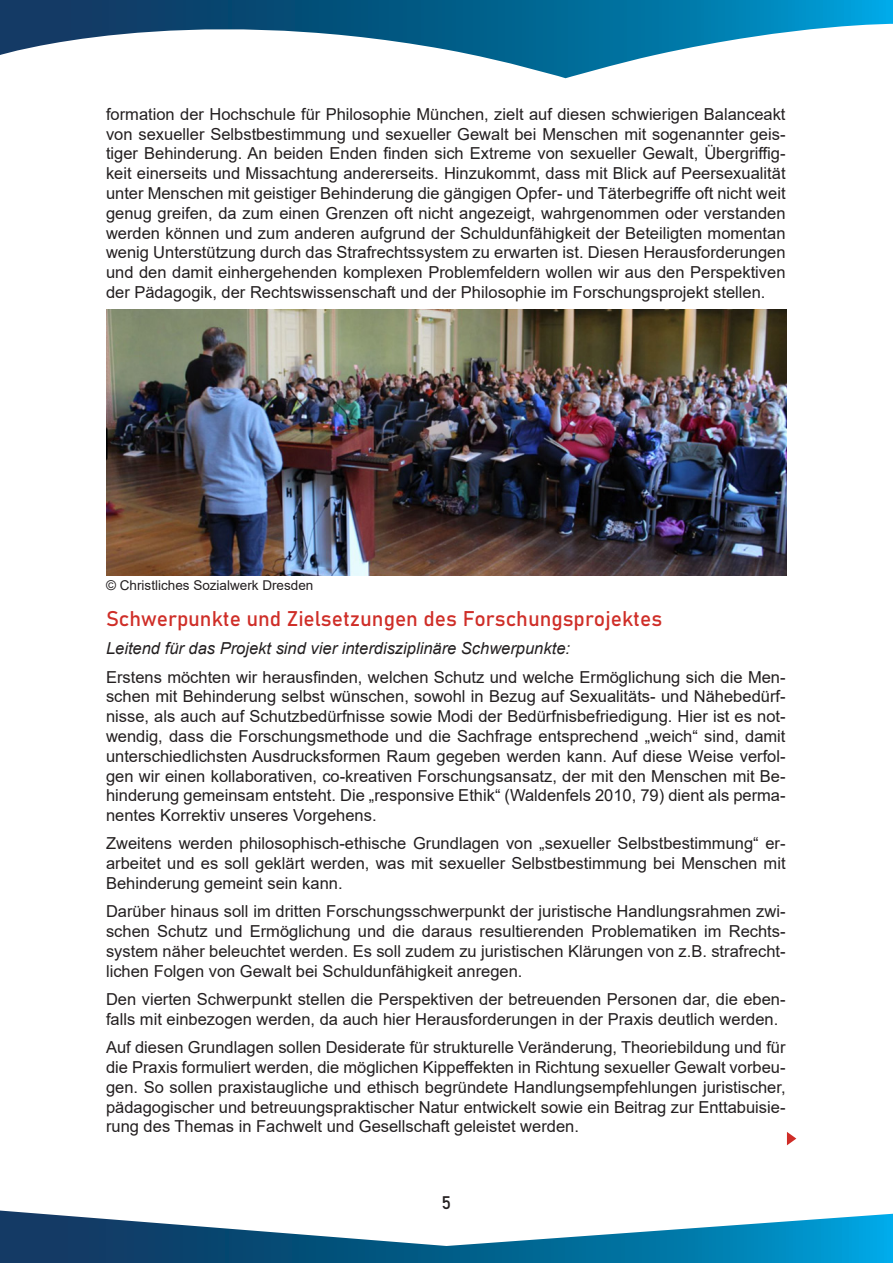
<style>
.page{position:relative;width:893px;height:1263px;background:#fff}
.page>*{position:absolute;margin:0;border:0;box-sizing:border-box;transform-origin:0 0}
.t1{font:21px "Bahnschrift";color:#cf2e28}
.t2{font:18px "Bahnschrift";color:#231f20}
.t3{font:16.5px/19.8px "Arial";color:#231f20;text-align:justify}
.t4{font:italic 16.5px "Arial";color:#231f20}
.t5{font:13.5px "Arial";color:#231f20}
</style>
<div class="page">
<svg style="left:0;top:0;width:893px;height:78px"></svg>
<svg style="left:0;top:1210px;width:893px;height:53px"></svg>
<svg style="left:787px;top:1132px;width:9px;height:13px"></svg>
<img style="left:106px;top:309px;width:681px;height:267px">
<p class="t3" style="left:106px;top:104px;width:681px">formation der Hochschule für Philosophie München, zielt auf diesen schwierigen Balanceakt von sexueller Selbstbestimmung und sexueller Gewalt bei Menschen mit sogenannter geis&shy;tiger Behinderung. An beiden Enden finden sich Extreme von sexueller Gewalt, Übergriffig&shy;keit einerseits und Missachtung andererseits. Hinzukommt, dass mit Blick auf Peersexualität unter Menschen mit geistiger Behinderung die gängigen Opfer- und Täterbegriffe oft nicht weit genug greifen, da zum einen Grenzen oft nicht angezeigt, wahrgenommen oder verstanden werden können und zum anderen aufgrund der Schuldunfähigkeit der Beteiligten momentan wenig Unterstützung durch das Strafrechtssystem zu erwarten ist. Diesen Herausforderungen und den damit einhergehenden komplexen Problemfeldern wollen wir aus den Perspektiven der Pädagogik, der Rechtswissenschaft und der Philosophie im Forschungsprojekt stellen.</p>
<p class="t5" style="left:106px;top:575px;width:209px">© Christliches Sozialwerk Dresden</p>
<p class="t1" style="left:106px;top:603px;width:558px">Schwerpunkte und Zielsetzungen des Forschungsprojektes</p>
<p class="t4" style="left:106px;top:638px;width:466px">Leitend für das Projekt sind vier interdisziplinäre Schwerpunkte:</p>
<p class="t3" style="left:106px;top:667px;width:681px">Erstens möchten wir herausfinden, welchen Schutz und welche Ermöglichung sich die Men&shy;schen mit Behinderung selbst wünschen, sowohl in Bezug auf Sexualitäts- und Nähebedürf&shy;nisse, als auch auf Schutzbedürfnisse sowie Modi der Bedürfnisbefriedigung. Hier ist es not&shy;wendig, dass die Forschungsmethode und die Sachfrage entsprechend „weich“ sind, damit unterschiedlichsten Ausdrucksformen Raum gegeben werden kann. Auf diese Weise verfol&shy;gen wir einen kollaborativen, co-kreativen Forschungsansatz, der mit den Menschen mit Be&shy;hinderung gemeinsam entsteht. Die „responsive Ethik“ (Waldenfels 2010, 79) dient als perma&shy;nentes Korrektiv unseres Vorgehens.</p>
<p class="t3" style="left:106px;top:834px;width:681px">Zweitens werden philosophisch-ethische Grundlagen von „sexueller Selbstbestimmung“ er&shy;arbeitet und es soll geklärt werden, was mit sexueller Selbstbestimmung bei Menschen mit Behinderung gemeint sein kann.</p>
<p class="t3" style="left:106px;top:901px;width:681px">Darüber hinaus soll im dritten Forschungsschwerpunkt der juristische Handlungsrahmen zwi&shy;schen Schutz und Ermöglichung und die daraus resultierenden Problematiken im Rechts&shy;system näher beleuchtet werden. Es soll zudem zu juristischen Klärungen von z.B. strafrecht&shy;lichen Folgen von Gewalt bei Schuldunfähigkeit anregen.</p>
<p class="t3" style="left:106px;top:989px;width:681px">Den vierten Schwerpunkt stellen die Perspektiven der betreuenden Personen dar, die eben&shy;falls mit einbezogen werden, da auch hier Herausforderungen in der Praxis deutlich werden.</p>
<p class="t3" style="left:106px;top:1037px;width:681px">Auf diesen Grundlagen sollen Desiderate für strukturelle Veränderung, Theoriebildung und für die Praxis formuliert werden, die möglichen Kippeffekten in Richtung sexueller Gewalt vorbeu&shy;gen. So sollen praxistaugliche und ethisch begründete Handlungsempfehlungen juristischer, pädagogischer und betreuungspraktischer Natur entwickelt sowie ein Beitrag zur Enttabuisie&shy;rung des Themas in Fachwelt und Gesellschaft geleistet werden.</p>
<p class="t2" style="left:442px;top:1189px;width:11px">5</p>
</div>
